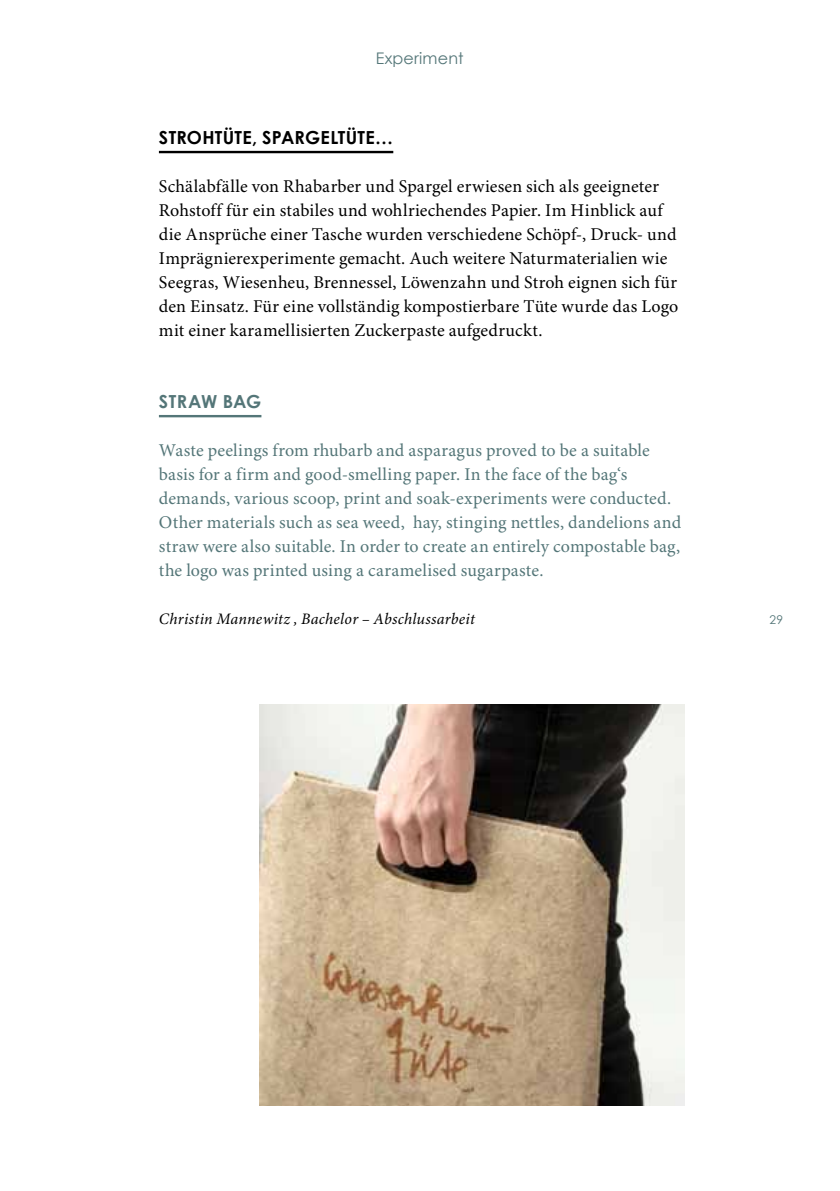
<style>
.page{position:relative;width:840px;height:1191px;background:#fff}
.page>*{position:absolute;margin:0;border:0;box-sizing:border-box;transform-origin:0 0}
.t1{font:18px/24px "Minion Pro";letter-spacing:.005em;color:#000}
.t2{font:18px/24px "Minion Pro";letter-spacing:.01em;color:#547678}
.t3{font:700 18px "Century Gothic";letter-spacing:.015em;color:#000}
.t4{font:700 18px "Century Gothic";letter-spacing:.015em;color:#547678}
.t5{font:italic 16px "Minion Pro";letter-spacing:.015em;color:#000}
.t6{font:16px "Century Gothic";color:#547678}
.t7{font:12px "Century Gothic";color:#547678}
</style>
<div class="page">
<hr style="left:159px;top:151px;width:234px;height:2px;background:#000">
<hr style="left:159px;top:415px;width:102px;height:2px;background:#547678">
<img style="left:259px;top:704px;width:425px;height:402px">
<p class="t6" style="left:376px;top:47px;width:89px">Experiment</p>
<p class="t3" style="left:159px;top:124px;width:236px">STROHTÜTE, SPARGELTÜTE…</p>
<p class="t1" style="left:159px;top:175px;width:520px">Schälabfälle von Rhabarber und Spargel erwiesen sich als geeigneter Rohstoff für ein stabiles und wohlriechendes Papier. Im Hinblick auf die Ansprüche einer Tasche wurden verschiedene Schöpf-, Druck- und Imprägnierexperimente gemacht. Auch weitere Naturmaterialien wie Seegras, Wiesenheu, Brennessel, Löwenzahn und Stroh eignen sich für den Einsatz. Für eine vollständig kompostierbare Tüte wurde das Logo mit einer karamellisierten Zuckerpaste aufgedruckt.</p>
<p class="t4" style="left:159px;top:388px;width:104px">STRAW BAG</p>
<p class="t2" style="left:159px;top:439px;width:523px">Waste peelings from rhubarb and asparagus proved to be a suitable basis for a firm and good-smelling paper. In the face of the bag‘s demands, various scoop, print and soak-experiments were conducted.<br>Other materials such as sea weed, hay, stinging nettles, dandelions and straw were also suitable. In order to create an entirely compostable bag, the logo was printed using a caramelised sugarpaste.</p>
<p class="t5" style="left:159px;top:609px;width:317px">Christin Mannewitz , Bachelor – Abschlussarbeit</p>
<p class="t7" style="left:769px;top:611px;width:15px">29</p>
</div>
